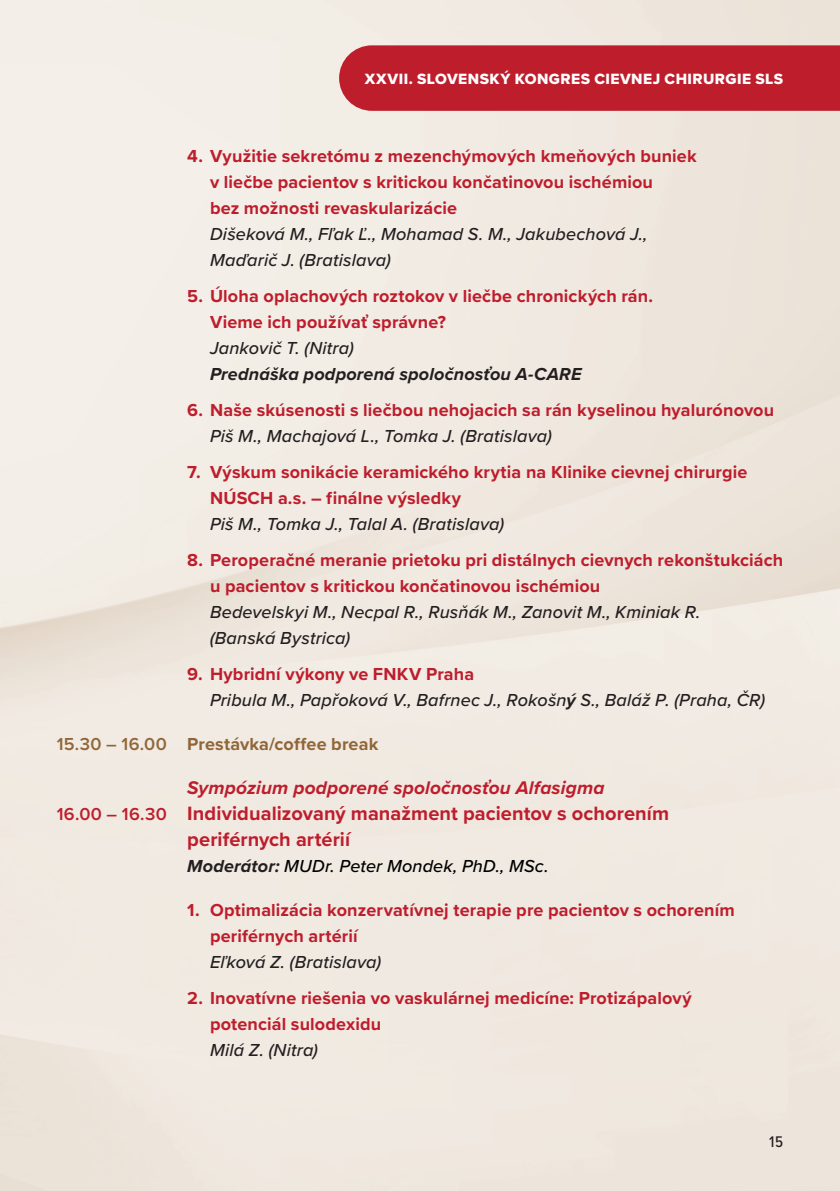
<style>
.page{position:relative;width:840px;height:1191px;background:#fff}
.page>*{position:absolute;margin:0;border:0;box-sizing:border-box;transform-origin:0 0}
.t1{font:700 20px/26px "Proxima Nova";letter-spacing:.005em;color:#be1d2c}
.t2{font:italic 700 19px "Proxima Nova";letter-spacing:.005em;color:#be1d2c}
.t3{font:700 18px/26px "Proxima Nova";letter-spacing:.005em;color:#be1d2c}
.t4{font:italic 500 18px/26px "Proxima Nova";letter-spacing:.01em;color:#231f20}
.t5{font:italic 700 18px "Proxima Nova";letter-spacing:.01em;color:#231f20}
.t6{font:italic 500 18px "Proxima Nova";letter-spacing:.01em;color:#000}
.t7{font:700 18px "Proxima Nova";letter-spacing:.01em;color:#906638}
.t8{font:500 16px "Proxima Nova Cond";color:#231f20}
.t9{font:15.4px "Proxima Nova Extrabld";letter-spacing:.03em;color:#fff}
.s1{font-weight:700;font-style:normal;color:#be1d2c}
.s2{font-weight:700}
.s3{font-weight:600}
.s4{font-weight:600;font-size:18px}
.s5{font-weight:700;color:#231f20}
</style>
<div class="page">
<div style="left:339px;top:45px;width:500px;height:66px;background:#be1d2c"></div>
<p class="t9" style="left:365px;top:68px;width:419px">XXVII. SLOVENSKÝ KONGRES CIEVNEJ CHIRURGIE SLS</p>
<p class="t3" style="left:210px;top:142px;width:488px;text-indent:-23px">4. Využitie sekretómu z mezenchýmových kmeňových buniek v liečbe pacientov s kritickou končatinovou ischémiou<br>bez možnosti revaskularizácie</p>
<p class="t4" style="left:210px;top:220px;width:438px">Dišeková M., Fľak Ľ., Mohamad S. M., Jakubechová J.,<br>Maďarič J. (Bratislava)</p>
<p class="t3" style="left:210px;top:282px;width:444px;text-indent:-23px">5. Úloha oplachových roztokov v liečbe chronických rán.<br>Vieme ich používať správne?</p>
<p class="t4" style="left:210px;top:334px;width:145px">Jankovič T. (Nitra)</p>
<p class="t5" style="left:210px;top:360px;width:373px">Prednáška podporená spoločnosťou A-CARE</p>
<p class="t3" style="left:187px;top:396px;width:588px">6. Naše skúsenosti s liečbou nehojacich sa rán kyselinou hyalurónovou</p>
<p class="t4" style="left:210px;top:422px;width:343px">Piš M., Machajová L., Tomka J. (Bratislava)</p>
<p class="t3" style="left:210px;top:458px;width:538px;text-indent:-23px">7. Výskum sonikácie keramického krytia na Klinike cievnej chirurgie<br>NÚSCH a.s. – finálne výsledky</p>
<p class="t4" style="left:210px;top:510px;width:295px">Piš M., Tomka J., Talal A. (Bratislava)</p>
<p class="t3" style="left:210px;top:546px;width:574px;text-indent:-23px">8. Peroperačné meranie prietoku pri distálnych cievnych rekonštukciách u pacientov s kritickou končatinovou ischémiou</p>
<p class="t4" style="left:210px;top:598px;width:491px">Bedevelskyi M., Necpal R., Rusňák M., Zanovit M., Kminiak R. (Banská Bystrica)</p>
<p class="t4" style="left:210px;top:660px;width:556px;text-indent:-23px"><span class="s1">9. Hybridní výkony ve FNKV Praha<br></span>Pribula M., Papřoková V., Bafrnec J., Rokošn<span class="s2">ý</span> S., Baláž P. (Praha, ČR)</p>
<p class="t7" style="left:57px;top:730px;width:323px"><span class="s3">15.30 – 16.00</span> Prestávka/coffee break</p>
<p class="t2" style="left:187px;top:773px;width:418px">Sympózium podporené spoločnosťou Alfasigma</p>
<p class="t1" style="left:187px;top:800px;width:483px;text-indent:-130px"><span class="s4">16.00 – 16.30</span> Individualizovaný manažment pacientov s ochorením periférnych artérií</p>
<p class="t6" style="left:187px;top:852px;width:362px"><span class="s5">Moderátor:</span> MUDr. Peter Mondek, PhD., MSc.</p>
<p class="t3" style="left:210px;top:896px;width:526px;text-indent:-23px">1. Optimalizácia konzervatívnej terapie pre pacientov s ochorením periférnych artérií</p>
<p class="t4" style="left:210px;top:948px;width:172px">Eľková Z. (Bratislava)</p>
<p class="t3" style="left:210px;top:984px;width:483px;text-indent:-23px">2. Inovatívne riešenia vo vaskulárnej medicíne: Protizápalový potenciál sulodexidu</p>
<p class="t4" style="left:210px;top:1036px;width:109px">Milá Z. (Nitra)</p>
<p class="t8" style="left:768px;top:1129px;width:15px">15</p>
</div>
